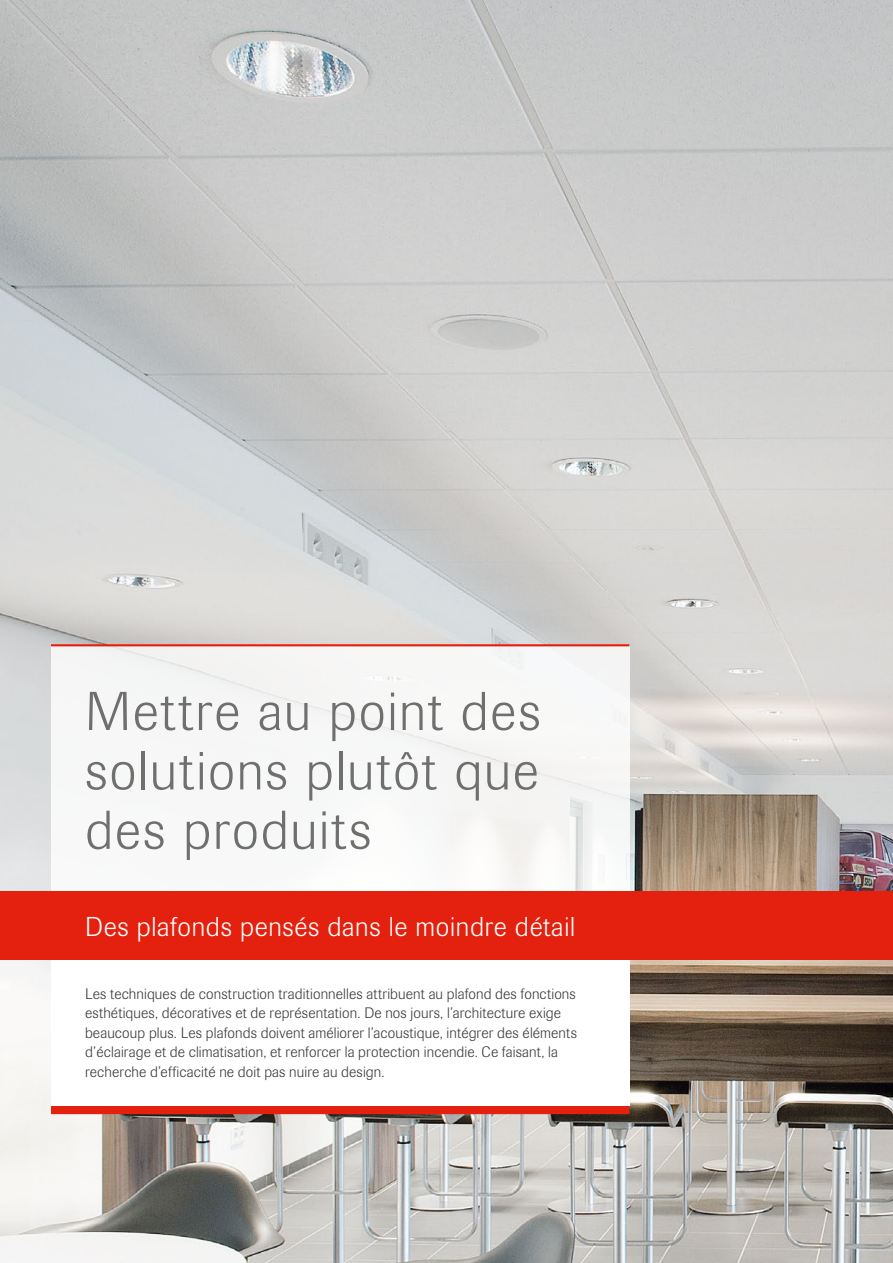
<style>
.page{position:relative;width:893px;height:1263px;background:#fff}
.page>*{position:absolute;margin:0;border:0;box-sizing:border-box;transform-origin:0 0}
.t1{font:300 54px/59.4px "Imago Pro";letter-spacing:.03em;color:#6f6f6e;text-align:justify}
.t2{font:300 27px "Imago Pro";letter-spacing:.025em;color:#fff}
.t3{font:300 15px/19.5px "Imago Pro";letter-spacing:.01em;color:#3b3b3a}
</style>
<div class="page">
<img style="left:0;top:0;width:893px;height:1263px">
<div style="left:51px;top:646px;width:578px;height:443px;background:#f7f7f7"></div>
<hr style="left:51px;top:644px;width:578px;height:2px;background:#e4200e">
<div style="left:51px;top:1106px;width:578px;height:8px;background:#e4200e"></div>
<div style="left:51px;top:959px;width:578px;height:147px;background:#fff"></div>
<div style="left:0;top:892px;width:893px;height:68px;background:#e4200e"></div>
<h1 class="t1" style="left:85px;top:681px;width:457px">Mettre au point des solutions plutôt que des produits</h1>
<h2 class="t2" style="left:85px;top:909px;width:492px">Des plafonds pensés dans le moindre détail</h2>
<p class="t3" style="left:85px;top:984px;width:493px">Les techniques de construction traditionnelles attribuent au plafond des fonctions esthétiques, décoratives et de représentation. De nos jours, l’architecture exige beaucoup plus. Les plafonds doivent améliorer l’acoustique, intégrer des éléments d’éclairage et de climatisation, et renforcer la protection incendie. Ce faisant, la recherche d’efficacité ne doit pas nuire au design.</p>
</div>
